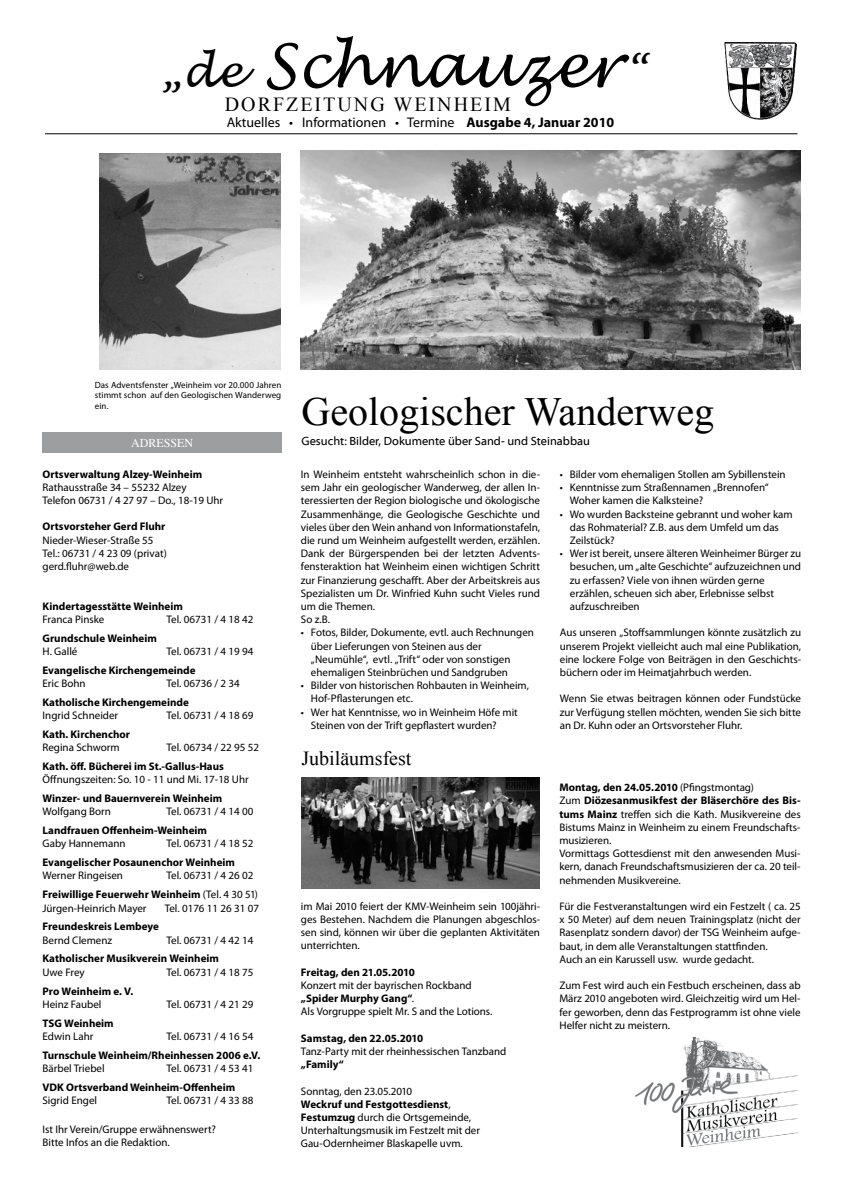
<style>
.page{position:relative;width:842px;height:1191px;background:#fff}
.page>*{position:absolute;margin:0;border:0;box-sizing:border-box;transform-origin:0 0}
.t1{font:italic 59.6px "Lucida Handwriting";color:#000}
.t2{font:40px "Times New Roman";color:#000}
.t3{font:20px "Times New Roman";letter-spacing:.1em;color:#000}
.t4{font:20px "Times New Roman";color:#000}
.t5{font:14px "Myriad Pro";color:#000}
.t6{font:12px "Myriad Web Pro";color:#000}
.t7{font:12px "Times";color:#fff}
.t8{font:11px/13.2px "Myriad Pro";color:#000}
.t9{font:700 11px/18.9px "Myriad Pro";color:#000}
.t10{font:9px/10.8px "Myriad Pro";letter-spacing:.005em;color:#000;text-align:justify}
.s1{font-size:40px}
.s2{font-size:44.4px}
.s3{font-weight:700}
.s4{font-weight:400}
</style>
<div class="page">
<img style="left:302px;top:777px;width:237px;height:111px">
<img style="left:99px;top:153px;width:182px;height:216px">
<img style="left:300px;top:151px;width:500px;height:218px">
<img style="left:725px;top:43px;width:72px;height:77px">
<hr style="left:45px;top:134px;width:752px;height:1px;background:#000">
<div style="left:43px;top:432px;width:239px;height:21px;background:#9c9e9f"></div>
<img style="left:635px;top:1037px;width:163px;height:109px">
<h1 class="t1" style="left:159px;top:30px;width:490px"><span class="s1">„</span><span class="s2">de</span> Schnauzer<span class="s1">“</span></h1>
<h3 class="t3" style="left:225px;top:91px;width:287px">Dorfzeitung Weinheim</h3>
<p class="t5" style="left:227px;top:114px;width:389px">Aktuelles • Informationen • Termine <span class="s3">Ausgabe 4, Januar 2010</span></p>
<p class="t10" style="left:95px;top:379px;width:188px">Das Adventsfenster „Weinheim vor 20.000 Jahren stimmt schon auf den Geologischen Wanderweg ein.</p>
<p class="t7" style="left:131px;top:432px;width:64px">ADRESSEN</p>
<p class="t9" style="left:43px;top:464px;width:161px">Ortsverwaltung Alzey-Weinheim</p>
<p class="t8" style="left:43px;top:480px;width:182px">Rathausstraße 34 – 55232 Alzey<br>Telefon 06731 / 4 27 97 – Do., 18-19 Uhr</p>
<p class="t9" style="left:43px;top:517px;width:124px">Ortsvorsteher Gerd Fluhr</p>
<p class="t8" style="left:43px;top:533px;width:126px">Nieder-Wieser-Straße 55<br>Tel.: 06731 / 4 23 09 (privat) gerd.fluhr@web.de</p>
<p class="t9" style="left:43px;top:596px;width:142px">Kindertagesstätte Weinheim</p>
<p class="t8" style="left:43px;top:612px;width:63px">Franca Pinske</p>
<p class="t8" style="left:167px;top:612px;width:88px">Tel. 06731 / 4 18 42</p>
<p class="t9" style="left:43px;top:628px;width:116px">Grundschule Weinheim</p>
<p class="t8" style="left:43px;top:644px;width:36px">H. Gallé</p>
<p class="t8" style="left:167px;top:644px;width:88px">Tel. 06731 / 4 19 94</p>
<p class="t9" style="left:43px;top:660px;width:155px">Evangelische Kirchengemeinde</p>
<p class="t8" style="left:43px;top:676px;width:45px">Eric Bohn</p>
<p class="t8" style="left:167px;top:676px;width:75px">Tel. 06736 / 2 34</p>
<p class="t9" style="left:43px;top:692px;width:148px">Katholische Kirchengemeinde</p>
<p class="t8" style="left:43px;top:708px;width:77px">Ingrid Schneider</p>
<p class="t8" style="left:167px;top:708px;width:88px">Tel. 06731 / 4 18 69</p>
<p class="t9" style="left:43px;top:724px;width:89px">Kath. Kirchenchor</p>
<p class="t8" style="left:43px;top:740px;width:79px">Regina Schworm</p>
<p class="t8" style="left:167px;top:740px;width:94px">Tel. 06734 / 22 95 52</p>
<p class="t9" style="left:43px;top:756px;width:183px">Kath. öff. Bücherei im St.-Gallus-Haus</p>
<p class="t8" style="left:43px;top:772px;width:208px">Öffnungszeiten: So. 10 - 11 und Mi. 17-18 Uhr</p>
<p class="t9" style="left:43px;top:788px;width:181px">Winzer- und Bauernverein Weinheim</p>
<p class="t8" style="left:43px;top:805px;width:70px">Wolfgang Born</p>
<p class="t8" style="left:167px;top:805px;width:88px">Tel. 06731 / 4 14 00</p>
<p class="t9" style="left:43px;top:820px;width:166px">Landfrauen Offenheim-Weinheim</p>
<p class="t8" style="left:43px;top:837px;width:85px">Gaby Hannemann</p>
<p class="t8" style="left:167px;top:837px;width:88px">Tel. 06731 / 4 18 52</p>
<p class="t9" style="left:43px;top:852px;width:194px">Evangelischer Posaunenchor Weinheim</p>
<p class="t8" style="left:43px;top:869px;width:82px">Werner Ringeisen</p>
<p class="t9" style="left:43px;top:866px;width:217px;text-indent:124px"><span class="s4">Tel. 06731 / 4 26 02<br></span>Freiwillige Feuerwehr Weinheim <span class="s4">(Tel. 4 30 51)</span></p>
<p class="t8" style="left:43px;top:901px;width:106px">Jürgen-Heinrich Mayer</p>
<p class="t8" style="left:165px;top:901px;width:96px">Tel. 0176 11 26 31 07</p>
<p class="t9" style="left:43px;top:917px;width:118px">Freundeskreis Lembeye</p>
<p class="t8" style="left:43px;top:933px;width:71px">Bernd Clemenz</p>
<p class="t8" style="left:167px;top:933px;width:88px">Tel. 06731 / 4 42 14</p>
<p class="t9" style="left:43px;top:949px;width:178px">Katholischer Musikverein Weinheim</p>
<p class="t8" style="left:43px;top:965px;width:44px">Uwe Frey</p>
<p class="t8" style="left:167px;top:965px;width:88px">Tel. 06731 / 4 18 75</p>
<p class="t9" style="left:43px;top:981px;width:92px">Pro Weinheim e. V.</p>
<p class="t8" style="left:43px;top:997px;width:60px">Heinz Faubel</p>
<p class="t8" style="left:167px;top:997px;width:88px">Tel. 06731 / 4 21 29</p>
<p class="t9" style="left:43px;top:1013px;width:73px">TSG Weinheim</p>
<p class="t8" style="left:43px;top:1029px;width:52px">Edwin Lahr</p>
<p class="t8" style="left:167px;top:1029px;width:88px">Tel. 06731 / 4 16 54</p>
<p class="t9" style="left:43px;top:1045px;width:219px">Turnschule Weinheim/Rheinhessen 2006 e.V.</p>
<p class="t8" style="left:43px;top:1061px;width:64px">Bärbel Triebel</p>
<p class="t8" style="left:167px;top:1061px;width:88px">Tel. 06731 / 4 53 41</p>
<p class="t9" style="left:43px;top:1077px;width:194px">VDK Ortsverband Weinheim-Offenheim</p>
<p class="t8" style="left:43px;top:1093px;width:56px">Sigrid Engel</p>
<p class="t8" style="left:167px;top:1093px;width:88px">Tel. 06731 / 4 33 88</p>
<p class="t8" style="left:43px;top:1122px;width:175px">Ist Ihr Verein/Gruppe erwähnenswert?<br>Bitte Infos an die Redaktion.</p>
<h2 class="t2" style="left:302px;top:384px;width:414px">Geologischer Wanderweg</h2>
<p class="t6" style="left:302px;top:434px;width:290px">Gesucht: Bilder, Dokumente über Sand- und Steinabbau</p>
<p class="t8" style="left:301px;top:467px;width:241px">In Weinheim entsteht wahrscheinlich schon in die&shy;sem Jahr ein geologischer Wanderweg, der allen In&shy;teressierten der Region biologische und ökologische Zusammenhänge, die Geologische Geschichte und vieles über den Wein anhand von Informationstafeln, die rund um Weinheim aufgestellt werden, erzählen.<br>Dank der Bürgerspenden bei der letzten Advents&shy;fensteraktion hat Weinheim einen wichtigen Schritt zur Finanzierung geschafft. Aber der Arbeitskreis aus Spezialisten um Dr. Winfried Kuhn sucht Vieles rund um die Themen.<br>So z.B.</p>
<p class="t8" style="left:311px;top:626px;width:224px;text-indent:-10px">• Fotos, Bilder, Dokumente, evtl. auch Rechnungen über Lieferungen von Steinen aus der „Neumühle“, evtl. „Trift“ oder von sonstigen ehemaligen Steinbrüchen und Sandgruben</p>
<p class="t8" style="left:311px;top:678px;width:220px;text-indent:-10px">• Bilder von historischen Rohbauten in Weinheim,<br>Hof-Pflasterungen etc.</p>
<p class="t8" style="left:311px;top:705px;width:208px;text-indent:-10px">• Wer hat Kenntnisse, wo in Weinheim Höfe mit<br>Steinen von der Trift gepflastert wurden?</p>
<h3 class="t4" style="left:302px;top:745px;width:112px">Jubiläumsfest</h3>
<p class="t8" style="left:301px;top:899px;width:241px;text-align:justify">im Mai 2010 feiert der KMV-Weinheim sein 100jähri&shy;ges Bestehen. Nachdem die Planungen abgeschlos&shy;sen sind, können wir über die geplanten Aktivitäten unterrichten.</p>
<p class="t9" style="left:301px;top:962px;width:115px">Freitag, den 21.05.2010</p>
<p class="t8" style="left:301px;top:978px;width:193px">Konzert mit der bayrischen Rockband <span class="s3">„Spider Murphy Gang“</span>.<br>Als Vorgruppe spielt Mr. S and the Lotions.</p>
<p class="t9" style="left:301px;top:1028px;width:124px">Samstag, den 22.05.2010</p>
<p class="t8" style="left:301px;top:1044px;width:207px">Tanz-Party mit der rheinhessischen Tanzband</p>
<p class="t9" style="left:301px;top:1054px;width:44px">„Family“</p>
<p class="t8" style="left:301px;top:1084px;width:180px">Sonntag, den 23.05.2010<br><span class="s3">Weckruf und Festgottesdienst</span>, <span class="s3">Festumzug</span> durch die Ortsgemeinde, Unterhaltungsmusik im Festzelt mit der Gau-Odernheimer Blaskapelle uvm.</p>
<p class="t8" style="left:560px;top:467px;width:227px">• Bilder vom ehemaligen Stollen am Sybillenstein</p>
<p class="t8" style="left:570px;top:480px;width:200px;text-indent:-10px">• Kenntnisse zum Straßennamen „Brennofen“<br>Woher kamen die Kalksteine?</p>
<p class="t8" style="left:570px;top:507px;width:224px;text-indent:-10px">• Wo wurden Backsteine gebrannt und woher kam das Rohmaterial? Z.B. aus dem Umfeld um das<br>Zeilstück?</p>
<p class="t8" style="left:570px;top:546px;width:233px;text-indent:-10px">• Wer ist bereit, unsere älteren Weinheimer Bürger zu besuchen, um „alte Geschichte“ aufzuzeichnen und zu erfassen? Viele von ihnen würden gerne erzählen, scheuen sich aber, Erlebnisse selbst aufzuschreiben</p>
<p class="t8" style="left:560px;top:626px;width:243px;text-align:justify">Aus unseren „Stoffsammlungen könnte zusätzlich zu unserem Projekt vielleicht auch mal eine Publikation, eine lockere Folge von Beiträgen in den Geschichts&shy;büchern oder im Heimatjahrbuch werden.</p>
<p class="t8" style="left:560px;top:692px;width:243px;text-align:justify">Wenn Sie etwas beitragen können oder Fundstücke zur Verfügung stellen möchten, wenden Sie sich bitte an Dr. Kuhn oder an Ortsvorsteher Fluhr.</p>
<p class="t8" style="left:559px;top:780px;width:243px"><span class="s3">Montag, den 24.05.2010</span> (Pfingstmontag)<br>Zum <span class="s3">Diözesanmusikfest der Bläserchöre des Bis&shy;tums Mainz</span> treffen sich die Kath. Musikvereine des Bistums Mainz in Weinheim zu einem Freundschafts&shy;musizieren.<br>Vormittags Gottesdienst mit den anwesenden Musi&shy;kern, danach Freundschaftsmusizieren der ca. 20 teil&shy;nehmenden Musikvereine.</p>
<p class="t8" style="left:559px;top:899px;width:243px">Für die Festveranstaltungen wird ein Festzelt ( ca. 25 x 50 Meter) auf dem neuen Trainingsplatz (nicht der Rasenplatz sondern davor) der TSG Weinheim aufge&shy;baut, in dem alle Veranstaltungen stattfinden.<br>Auch an ein Karussell usw. wurde gedacht.</p>
<p class="t8" style="left:559px;top:978px;width:243px;text-align:justify">Zum Fest wird auch ein Festbuch erscheinen, dass ab März 2010 angeboten wird. Gleichzeitig wird um Hel&shy;fer geworben, denn das Festprogramm ist ohne viele Helfer nicht zu meistern.</p>
</div>
